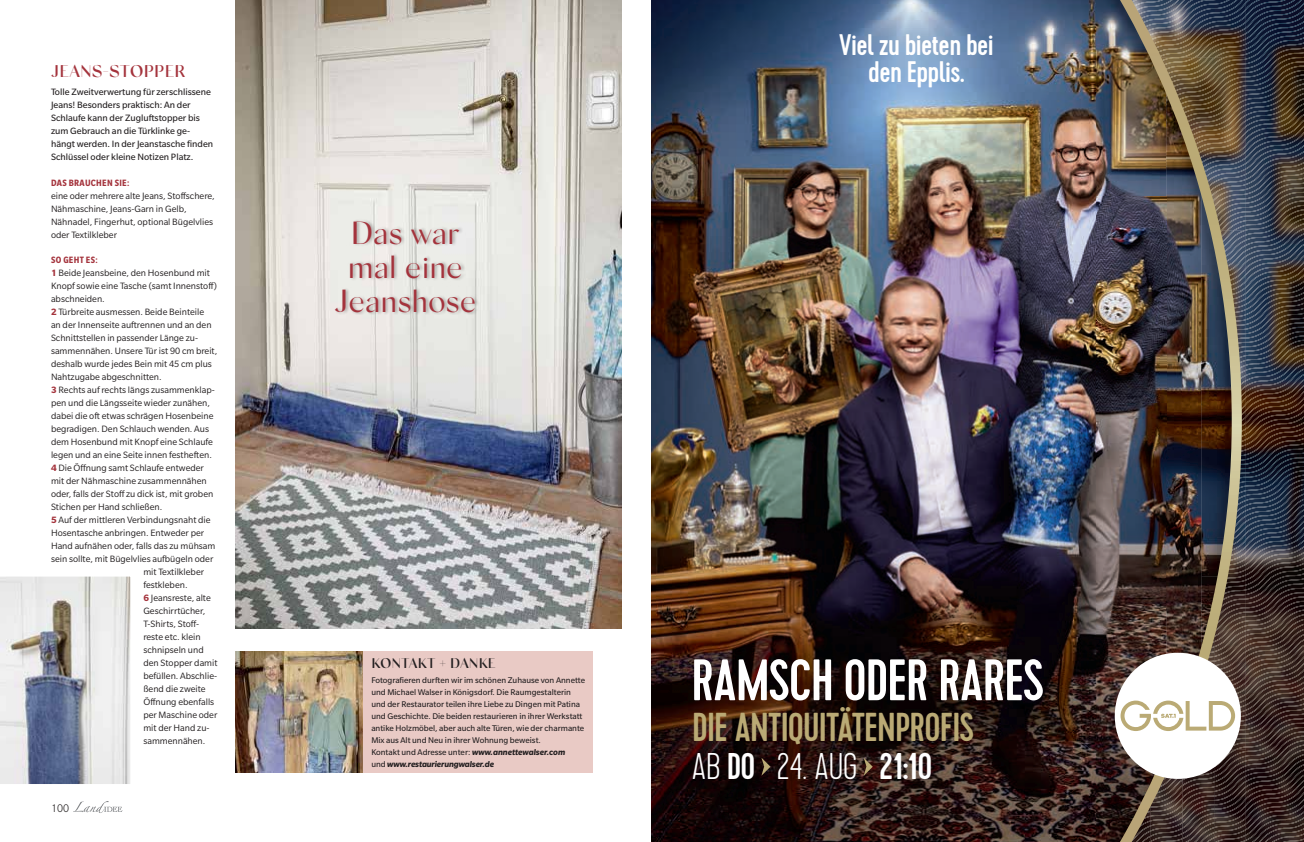
<style>
.page{position:relative;width:1304px;height:842px;background:#fff}
.page>*{position:absolute;margin:0;border:0;box-sizing:border-box;transform-origin:0 0}
.t1{font:500 58.3px "Cervo";letter-spacing:-.02em;color:#fff}
.t2{font:500 40.3px "Cervo";letter-spacing:-.02em;color:#baaa75}
.t3{font:100 37.2px "Cervo";letter-spacing:-.02em;color:#fff}
.t4{font:32px/34px "Silk Sans Display";color:#a4333c;text-align:center}
.t5{font:500 29.7px/27.6px "Cervo";letter-spacing:-.02em;color:#fff;text-align:center}
.t6{font:500 17px "Silk Sans Display";color:#a4333c}
.t7{font:500 14px "Silk Sans Display";color:#231f20}
.t8{font:300 12px "Slate Std";color:#231f20}
.t9{font:10px/13px "Slate Std";color:#231f20}
.t10{font:10px/13px "Slate Std";color:#231f20}
.t11{font:700 condensed 10px "Slate Std";letter-spacing:.03em;color:#a4333c}
.t12{font:9px/12px "Slate Std";color:#231f20}
.s1{font-weight:700;color:#a4333c}
.s2{font-weight:700;font-style:italic}
.s3{font-weight:500}
</style>
<div class="page">
<svg style="left:73px;top:801px;width:49px;height:12px"></svg>
<div style="left:357px;top:651px;width:235px;height:122px;background:#e9cac5"></div>
<img style="left:235px;top:651px;width:128px;height:122px">
<img style="left:235px;top:0;width:387px;height:629px">
<svg style="left:0;top:576px;width:131px;height:208px;background:#c0c2c9"></svg>
<div style="left:334px;top:219px;width:146px;height:96px;background:#231f20;opacity:.32"></div>
<svg style="left:1242px;top:44px;width:62px;height:775px;background:#393436"></svg>
<img style="left:1246px;top:55px;width:58px;height:4px">
<img style="left:1246px;top:0;width:58px;height:55px">
<img style="left:1246px;top:228px;width:58px;height:54px">
<img style="left:1246px;top:344px;width:58px;height:74px">
<img style="left:1246px;top:581px;width:58px;height:50px">
<img style="left:1246px;top:819px;width:58px;height:23px">
<img style="left:652px;top:0;width:444px;height:842px">
<img style="left:1242px;top:0;width:4px;height:44px">
<img style="left:1242px;top:749px;width:4px;height:22px">
<img style="left:1242px;top:58px;width:4px;height:38px">
<img style="left:1242px;top:128px;width:4px;height:51px">
<img style="left:1242px;top:232px;width:4px;height:76px">
<img style="left:1242px;top:370px;width:4px;height:110px">
<img style="left:1242px;top:771px;width:4px;height:71px">
<img style="left:1096px;top:0;width:24px;height:819px">
<img style="left:1096px;top:819px;width:24px;height:23px">
<img style="left:1120px;top:0;width:122px;height:842px">
<div style="left:1115px;top:653px;width:126px;height:126px;background:#fff;border-radius:50%"></div>
<svg style="left:1120px;top:701px;width:115px;height:30px"></svg>
<svg style="left:761px;top:758px;width:9px;height:18px"></svg>
<svg style="left:864px;top:758px;width:9px;height:18px"></svg>
<h3 class="t6" style="left:51px;top:60px;width:136px">JEANS-STOPPER</h3>
<p class="t10" style="left:51px;top:85px;width:164px">Tolle Zweitverwertung für zerschlissene Jeans! Besonders praktisch: An der Schlaufe kann der Zugluftstopper bis zum Gebrauch an die Türklinke ge&shy;hängt werden. In der Jeanstasche finden Schlüssel oder kleine Notizen Platz.</p>
<p class="t11" style="left:51px;top:177px;width:80px">DAS BRAUCHEN SIE:</p>
<p class="t9" style="left:51px;top:189px;width:165px">eine oder mehrere alte Jeans, Stoffschere, Nähmaschine, Jeans-Garn in Gelb, Nähnadel, Fingerhut, optional Bügelvlies oder Textilkleber</p>
<p class="t11" style="left:51px;top:254px;width:48px">SO GEHT ES:</p>
<p class="t9" style="left:51px;top:266px;width:160px"><span class="s1">1</span> Beide Jeansbeine, den Hosenbund mit</p>
<p class="t9" style="left:51px;top:279px;width:168px">Knopf sowie eine Tasche (samt Innenstoff)</p>
<p class="t9" style="left:51px;top:292px;width:55px">abschneiden.</p>
<p class="t9" style="left:51px;top:305px;width:155px"><span class="s1">2</span> Türbreite ausmessen. Beide Beinteile</p>
<p class="t9" style="left:51px;top:318px;width:162px">an der Innenseite auftrennen und an den</p>
<p class="t9" style="left:51px;top:331px;width:149px">Schnittstellen in passender Länge zu-</p>
<p class="t9" style="left:51px;top:344px;width:168px">sammennähen. Unsere Tür ist 90 cm breit,</p>
<p class="t9" style="left:51px;top:357px;width:162px">deshalb wurde jedes Bein mit 45 cm plus</p>
<p class="t9" style="left:51px;top:370px;width:112px">Nahtzugabe abgeschnitten.</p>
<p class="t9" style="left:51px;top:383px;width:165px"><span class="s1">3</span> Rechts auf rechts längs zusammenklap-</p>
<p class="t9" style="left:51px;top:396px;width:160px">pen und die Längsseite wieder zunähen,</p>
<p class="t9" style="left:51px;top:409px;width:164px">dabei die oft etwas schrägen Hosenbeine</p>
<p class="t9" style="left:51px;top:422px;width:160px">begradigen. Den Schlauch wenden. Aus</p>
<p class="t9" style="left:51px;top:435px;width:164px">dem Hosenbund mit Knopf eine Schlaufe</p>
<p class="t9" style="left:51px;top:448px;width:162px">legen und an eine Seite innen festheften.</p>
<p class="t9" style="left:51px;top:461px;width:154px"><span class="s1">4</span> Die Öffnung samt Schlaufe entweder</p>
<p class="t9" style="left:51px;top:474px;width:157px">mit der Nähmaschine zusammennähen</p>
<p class="t9" style="left:51px;top:487px;width:164px">oder, falls der Stoff zu dick ist, mit groben</p>
<p class="t9" style="left:51px;top:500px;width:113px">Stichen per Hand schließen.</p>
<p class="t9" style="left:51px;top:513px;width:161px"><span class="s1">5</span> Auf der mittleren Verbindungsnaht die</p>
<p class="t9" style="left:51px;top:526px;width:155px">Hosentasche anbringen. Entweder per</p>
<p class="t9" style="left:51px;top:539px;width:166px">Hand aufnähen oder, falls das zu mühsam</p>
<p class="t9" style="left:51px;top:552px;width:164px">sein sollte, mit Bügelvlies aufbügeln oder</p>
<p class="t9" style="left:143px;top:565px;width:62px">mit Textilkleber</p>
<p class="t9" style="left:143px;top:578px;width:46px">festkleben.</p>
<p class="t9" style="left:143px;top:591px;width:69px"><span class="s1">6</span> Jeansreste, alte</p>
<p class="t9" style="left:143px;top:604px;width:63px">Geschirrtücher,</p>
<p class="t9" style="left:143px;top:617px;width:57px">T-Shirts, Stoff-</p>
<p class="t9" style="left:143px;top:630px;width:59px">reste etc. klein</p>
<p class="t9" style="left:143px;top:643px;width:62px">schnipseln und</p>
<p class="t9" style="left:143px;top:656px;width:76px">den Stopper damit</p>
<p class="t9" style="left:143px;top:669px;width:75px">befüllen. Abschlie-</p>
<p class="t9" style="left:143px;top:682px;width:64px">ßend die zweite</p>
<p class="t9" style="left:143px;top:695px;width:72px">Öffnung ebenfalls</p>
<p class="t9" style="left:143px;top:708px;width:76px">per Maschine oder</p>
<p class="t9" style="left:143px;top:721px;width:68px">mit der Hand zu-</p>
<p class="t9" style="left:143px;top:734px;width:64px">sammennähen.</p>
<p class="t8" style="left:51px;top:802px;width:19px">100</p>
<h3 class="t4" style="left:335px;top:216px;width:143px">Das war mal eine<br>Jeanshose</h3>
<h3 class="t5" style="left:839px;top:31px;width:157px">Viel zu bieten bei den Epplis.</h3>
<h3 class="t7" style="left:371px;top:655px;width:126px">KONTAKT + DANKE</h3>
<p class="t12" style="left:371px;top:674px;width:215px">Fotografieren durften wir im schönen Zuhause von Annette und Michael Walser in Königsdorf. Die Raumgestalterin und der Restaurator teilen ihre Liebe zu Dingen mit Patina und Geschichte. Die beiden restaurieren in ihrer Werkstatt antike Holzmöbel, aber auch alte Türen, wie der charmante Mix aus Alt und Neu in ihrer Wohnung beweist.<br>Kontakt und Adresse unter: <span class="s2">www.annettewalser.com<br></span>und <span class="s2">www.restaurierungwalser.de</span></p>
<h1 class="t1" style="left:691px;top:646px;width:355px">RAMSCH ODER RARES</h1>
<h2 class="t2" style="left:692px;top:703px;width:284px">DIE ANTIQUITÄTENPROFIS</h2>
<h3 class="t3" style="left:691px;top:745px;width:243px">AB <span class="s3">DO</span> 24. AUG <span class="s3">21:10</span></h3>
</div>
